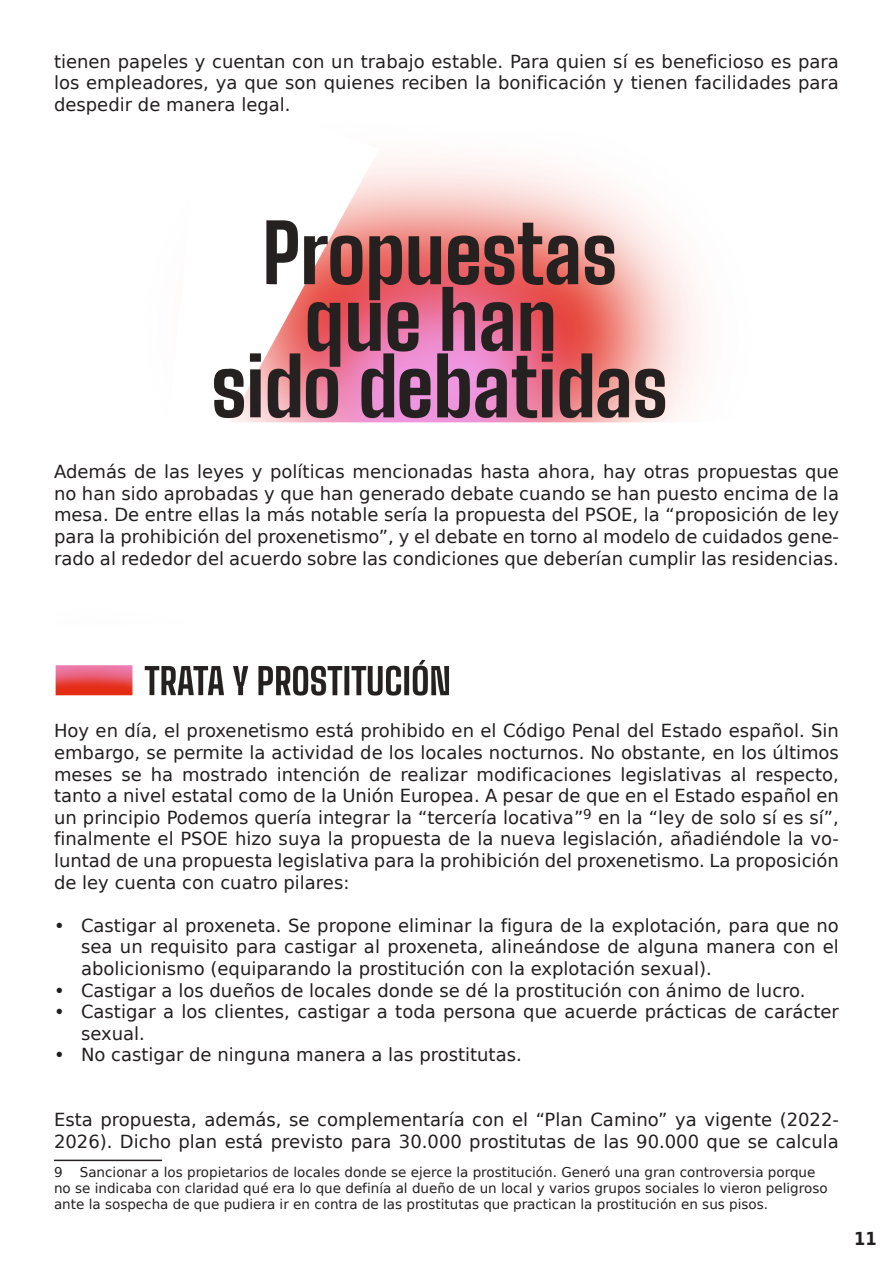
<style>
.page{position:relative;width:893px;height:1263px;background:#fff}
.page>*{position:absolute;margin:0;border:0;box-sizing:border-box;transform-origin:0 0}
.t1{font:18px/21.6px "DejaVu Sans";color:#231f20;text-align:justify}
.t2{font:700 18px "DejaVu Sans Condensed";color:#231f20}
.t3{font:13.5px/16.2px "DejaVu Sans";color:#231f20}
</style>
<div class="page">
<hr style="left:54px;top:1159px;width:108px;height:2px;background:#231f20">
<img style="left:266px;top:158px;width:422px;height:120px">
<img style="left:55px;top:278px;width:645px;height:418px">
<p class="t1" style="left:54px;top:50px;width:786px">tienen papeles y cuentan con un trabajo estable. Para quien sí es beneficioso es para los empleadores, ya que son quienes reciben la bonificación y tienen facilidades para despedir de manera legal.</p>
<p class="t1" style="left:54px;top:460px;width:786px">Además de las leyes y políticas mencionadas hasta ahora, hay otras propuestas que no han sido aprobadas y que han generado debate cuando se han puesto encima de la mesa. De entre ellas la más notable sería la propuesta del PSOE, la “proposición de ley para la prohibición del proxenetismo”, y el debate en torno al modelo de cuidados gene&shy;rado al rededor del acuerdo sobre las condiciones que deberían cumplir las residencias.</p>
<p class="t1" style="left:54px;top:720px;width:786px">Hoy en día, el proxenetismo está prohibido en el Código Penal del Estado español. Sin embargo, se permite la actividad de los locales nocturnos. No obstante, en los últimos meses se ha mostrado intención de realizar modificaciones legislativas al respecto, tanto a nivel estatal como de la Unión Europea. A pesar de que en el Estado español en un principio Podemos quería integrar la “tercería locativa”<sup>9</sup> en la “ley de solo sí es sí”, finalmente el PSOE hizo suya la propuesta de la nueva legislación, añadiéndole la vo&shy;luntad de una propuesta legislativa para la prohibición del proxenetismo. La proposición de ley cuenta con cuatro pilares:</p>
<p class="t1" style="left:81px;top:914px;width:759px;text-indent:-27px">• Castigar al proxeneta. Se propone eliminar la figura de la explotación, para que no sea un requisito para castigar al proxeneta, alineándose de alguna manera con el abolicionismo (equiparando la prostitución con la explotación sexual).</p>
<p class="t1" style="left:54px;top:979px;width:753px">• Castigar a los dueños de locales donde se dé la prostitución con ánimo de lucro.</p>
<p class="t1" style="left:81px;top:1000px;width:759px;text-indent:-27px">• Castigar a los clientes, castigar a toda persona que acuerde prácticas de carácter sexual.</p>
<p class="t1" style="left:54px;top:1044px;width:469px">• No castigar de ninguna manera a las prostitutas.</p>
<p class="t1" style="left:54px;top:1108px;width:786px">Esta propuesta, además, se complementaría con el “Plan Camino” ya vigente (2022-<br>2026). Dicho plan está previsto para 30.000 prostitutas de las 90.000 que se calcula</p>
<p class="t3" style="left:54px;top:1163px;width:10px">9</p>
<p class="t3" style="left:54px;top:1163px;width:775px;text-indent:26px">Sancionar a los propietarios de locales donde se ejerce la prostitución. Generó una gran controversia porque no se indicaba con claridad qué era lo que definía al dueño de un local y varios grupos sociales lo vieron peligroso ante la sospecha de que pudiera ir en contra de las prostitutas que practican la prostitución en sus pisos.</p>
<p class="t2" style="left:854px;top:1223px;width:24px">11</p>
</div>
